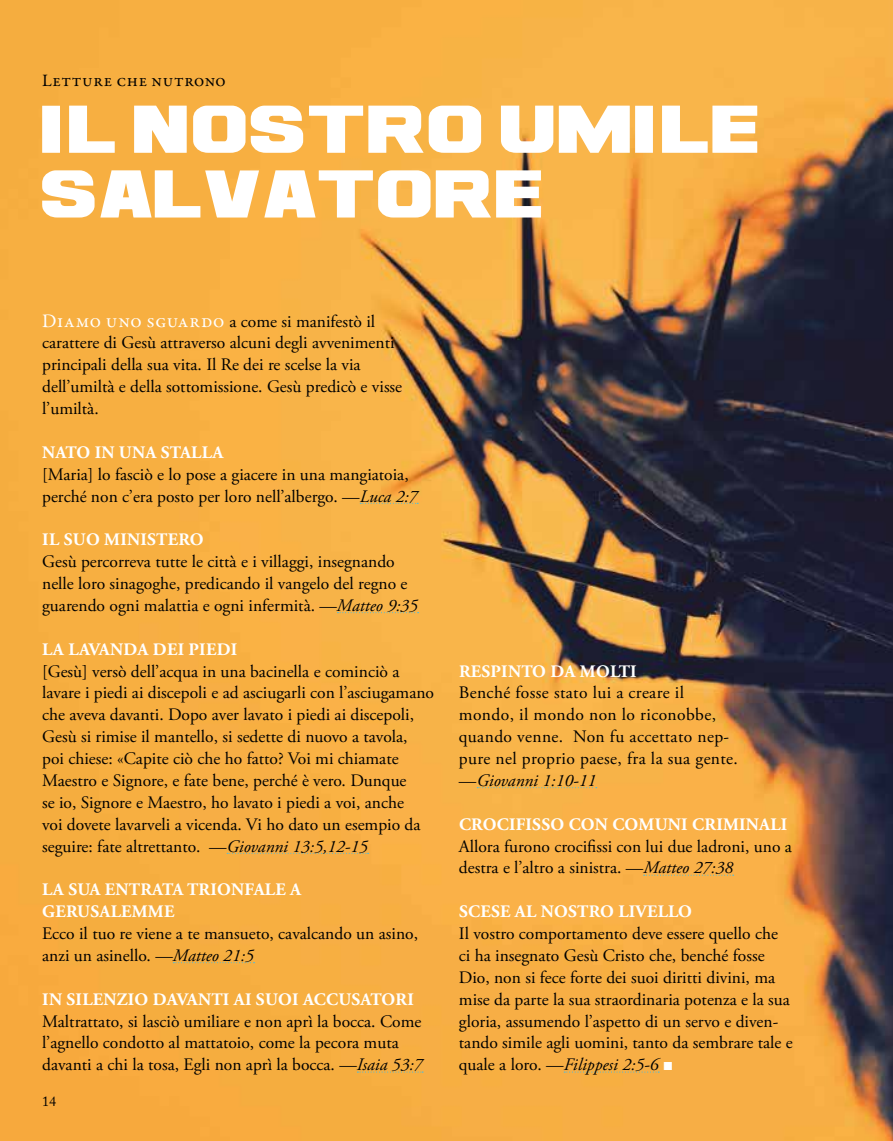
<style>
.page{position:relative;width:893px;height:1141px;background:#fff}
.page>*{position:absolute;margin:0;border:0;box-sizing:border-box;transform-origin:0 0}
.t1{font:52.5px/64.8px "Ash";color:#fff}
.t2{font:17.5px/21.9px "Adobe Garamond Pro";color:#000}
.t3{font:700 17.5px/21.9px "Adobe Garamond Pro";letter-spacing:.015em;color:#fff}
.t4{font:17.5px/21.9px "Adobe Garamond Pro";letter-spacing:.02em;color:#000}
.t5{font:17.5px "Garamond Premr Pro";letter-spacing:.035em;color:#000}
.t6{font:14px "Adobe Caslon Pro";color:#000}
.s1{font-family:"Garamond Premr Pro";font-size:19.25px;color:#fff}
.s2{font-style:italic}
.s3{font-family:"Arial";font-size:17.32px;color:#fff}
</style>
<div class="page">
<img style="left:0;top:0;width:893px;height:1141px">
<svg style="left:477px;top:787px;width:120px;height:1px"></svg>
<svg style="left:644px;top:875px;width:90px;height:1px"></svg>
<svg style="left:564px;top:1072px;width:95px;height:1px"></svg>
<svg style="left:360px;top:503px;width:58px;height:1px"></svg>
<svg style="left:337px;top:612px;width:82px;height:1px"></svg>
<svg style="left:227px;top:853px;width:142px;height:1px"></svg>
<svg style="left:173px;top:962px;width:81px;height:1px"></svg>
<svg style="left:357px;top:1072px;width:66px;height:1px"></svg>
<p class="t5" style="left:42px;top:70px;width:185px">Letture che nutrono</p>
<h1 class="t1" style="left:42px;top:99px;width:721px">IL NOSTRO UMILE<br>SALVATORE</h1>
<p class="t2" style="left:42px;top:311px;width:362px"><span class="s1">Diamo uno sguardo</span> a come si manifestò il carattere di Gesù attraverso alcuni degli avvenimenti principali della sua vita. Il Re dei re scelse la via dell’umiltà e della sottomissione. Gesù predicò e visse l’umiltà.</p>
<p class="t3" style="left:42px;top:442px;width:183px">NATO IN UNA STALLA</p>
<p class="t2" style="left:42px;top:464px;width:377px">[Maria] lo fasciò e lo pose a giacere in una mangiatoia, perché non c’era posto per loro nell’albergo. —<span class="s2">Luca 2:7</span></p>
<p class="t3" style="left:42px;top:529px;width:163px">IL SUO MINISTERO</p>
<p class="t2" style="left:42px;top:551px;width:377px">Gesù percorreva tutte le città e i villaggi, insegnando nelle loro sinagoghe, predicando il vangelo del regno e guarendo ogni malattia e ogni infermità. —<span class="s2">Matteo 9:35</span></p>
<p class="t3" style="left:42px;top:639px;width:196px">LA LAVANDA DEI PIEDI</p>
<p class="t2" style="left:42px;top:661px;width:393px">[Gesù] versò dell’acqua in una bacinella e cominciò a lavare i piedi ai discepoli e ad asciugarli con l’asciugamano che aveva davanti. Dopo aver lavato i piedi ai discepoli, Gesù si rimise il mantello, si sedette di nuovo a tavola,<br>poi chiese: «Capite ciò che ho fatto? Voi mi chiamate Maestro e Signore, e fate bene, perché è vero. Dunque<br>se io, Signore e Maestro, ho lavato i piedi a voi, anche<br>voi dovete lavarveli a vicenda. Vi ho dato un esempio da seguire: fate altrettanto. —<span class="s2">Giovanni 13:5,12-15</span></p>
<p class="t3" style="left:42px;top:879px;width:260px">LA SUA ENTRATA TRIONFALE A<br>GERUSALEMME</p>
<p class="t2" style="left:42px;top:923px;width:377px">Ecco il tuo re viene a te mansueto, cavalcando un asino, anzi un asinello. —<span class="s2">Matteo 21:5</span></p>
<p class="t3" style="left:42px;top:989px;width:373px">IN SILENZIO DAVANTI AI SUOI ACCUSATORI</p>
<p class="t2" style="left:42px;top:1011px;width:382px">Maltrattato, si lasciò umiliare e non aprì la bocca. Come l’agnello condotto al mattatoio, come la pecora muta davanti a chi la tosa, Egli non aprì la bocca. —<span class="s2">Isaia 53:7</span></p>
<p class="t6" style="left:42px;top:1093px;width:15px">14</p>
<p class="t3" style="left:459px;top:660px;width:179px">RESPINTO DA MOLTI</p>
<p class="t4" style="left:459px;top:683px;width:281px">Benché fosse stato lui a creare il mondo, il mondo non lo riconobbe, quando venne. Non fu accettato nep&shy;pure nel proprio paese, fra la sua gente. —<span class="s2">Giovanni 1:10-11</span></p>
<p class="t3" style="left:459px;top:814px;width:330px">CROCIFISSO CON COMUNI CRIMINALI</p>
<p class="t2" style="left:459px;top:836px;width:335px">Allora furono crocifissi con lui due ladroni, uno a destra e l’altro a sinistra. —<span class="s2">Matteo 27:38</span></p>
<p class="t3" style="left:459px;top:901px;width:234px">SCESE AL NOSTRO LIVELLO</p>
<p class="t2" style="left:459px;top:923px;width:335px">Il vostro comportamento deve essere quello che ci ha insegnato Gesù Cristo che, benché fosse Dio, non si fece forte dei suoi diritti divini, ma mise da parte la sua straordinaria potenza e la sua gloria, assumendo l’aspetto di un servo e diven&shy;tando simile agli uomini, tanto da sembrare tale e quale a loro. —<span class="s2">Filippesi 2:5-6</span> <span class="s3">■</span></p>
</div>
